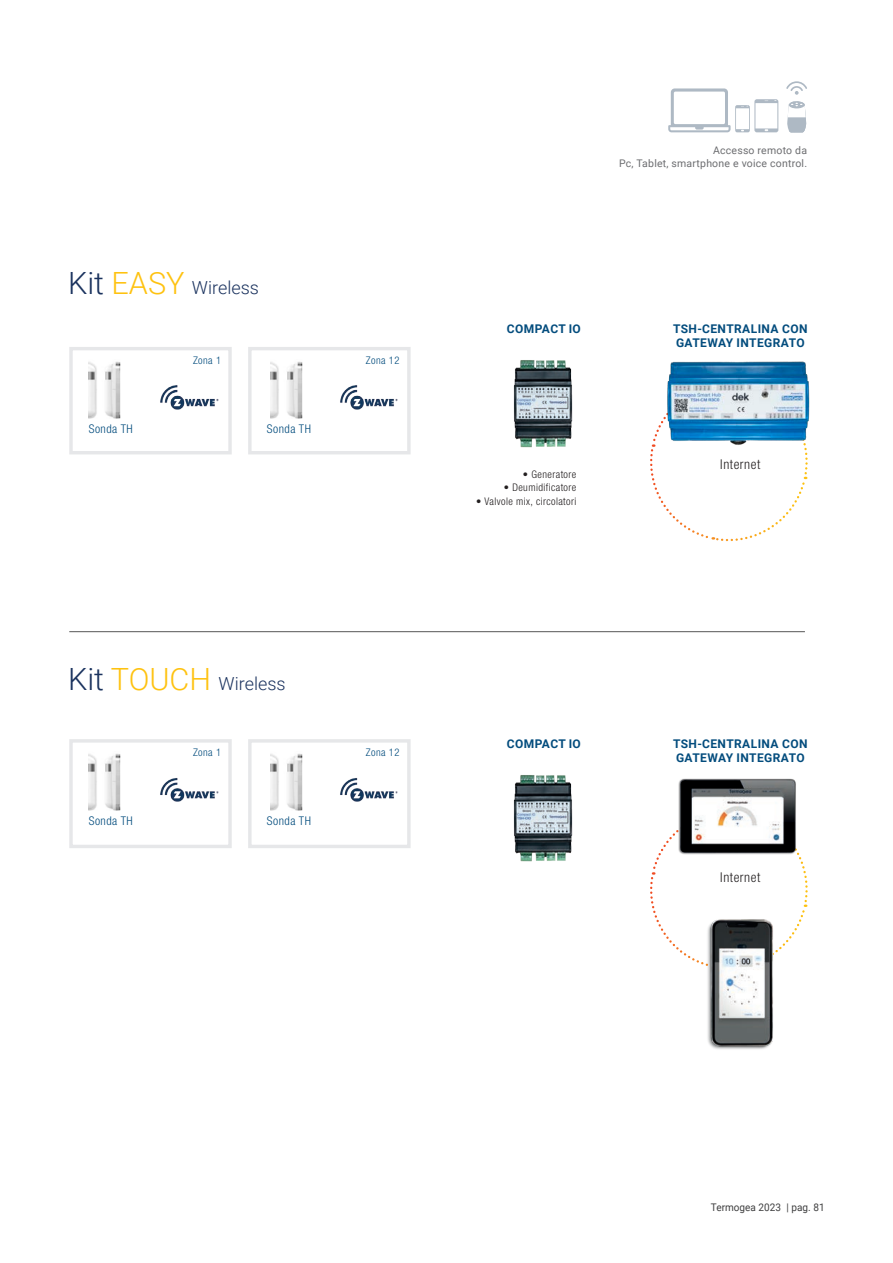
<style>
.page{position:relative;width:893px;height:1263px;background:#fff}
.page>*{position:absolute;margin:0;border:0;box-sizing:border-box;transform-origin:0 0}
.t1{font:300 18px "Roboto";color:#1a325e}
.t2{font:300 condensed 13.5px "Helvetica Neue LT Std";letter-spacing:.04em;color:#231f20}
.t3{font:700 12px/13.5px "Roboto";letter-spacing:.035em;color:#034c7d}
.t4{font:300 condensed 12px "Helvetica Neue LT Std";letter-spacing:.04em;color:#034c7d}
.t5{font:300 condensed 10.5px "Helvetica Neue LT Std";letter-spacing:.04em;color:#231f20}
.t6{font:10.5px/13.5px "Roboto";letter-spacing:.02em;color:#6c6d70;text-align:right}
.t7{font:300 condensed 10.5px "Helvetica Neue LT Std";letter-spacing:.04em;color:#034c7d}
.t8{font:10.5px "Roboto";color:#3e3e3f;scale:.95 1}
.s1{font-size:30.6px}
.s2{font-size:30.6px;color:#fec210}
</style>
<div class="page">
<svg style="left:650px;top:434px;width:158px;height:108px"></svg>
<svg style="left:650px;top:837px;width:158px;height:109px"></svg>
<div style="left:248px;top:739px;width:163px;height:109px;border:3px solid #e6e7e9"></div>
<div style="left:69px;top:739px;width:163px;height:109px;border:3px solid #e6e7e9"></div>
<img style="left:513px;top:360px;width:60px;height:88px">
<img style="left:513px;top:775px;width:60px;height:87px">
<img style="left:656px;top:361px;width:154px;height:93px">
<img style="left:673px;top:901px;width:120px;height:148px">
<img style="left:671px;top:778px;width:134px;height:84px">
<svg style="left:668px;top:88px;width:110px;height:44px"></svg>
<svg style="left:786px;top:81px;width:21px;height:52px"></svg>
<hr style="left:69px;top:631px;width:736px;height:1px;background:#565757">
<img style="left:160px;top:778px;width:59px;height:24px">
<img style="left:340px;top:778px;width:58px;height:24px">
<img style="left:89px;top:753px;width:32px;height:57px">
<img style="left:270px;top:753px;width:32px;height:57px">
<div style="left:248px;top:347px;width:163px;height:107px;border:3px solid #e6e7e9"></div>
<div style="left:69px;top:347px;width:163px;height:107px;border:3px solid #e6e7e9"></div>
<img style="left:160px;top:385px;width:59px;height:25px">
<img style="left:340px;top:385px;width:58px;height:25px">
<img style="left:89px;top:361px;width:32px;height:57px">
<img style="left:270px;top:361px;width:32px;height:57px">
<p class="t1" style="left:68px;top:275px;width:192px"><span class="s1">Kit</span> <span class="s2">EASY</span> Wireless</p>
<p class="t7" style="left:193px;top:354px;width:30px">Zona 1</p>
<p class="t7" style="left:366px;top:354px;width:35px">Zona 12</p>
<p class="t4" style="left:89px;top:422px;width:45px">Sonda TH</p>
<p class="t4" style="left:267px;top:422px;width:45px">Sonda TH</p>
<p class="t1" style="left:68px;top:671px;width:219px"><span class="s1">Kit</span> <span class="s2">TOUCH</span> Wireless</p>
<p class="t7" style="left:193px;top:747px;width:30px">Zona 1</p>
<p class="t7" style="left:366px;top:747px;width:35px">Zona 12</p>
<p class="t4" style="left:89px;top:814px;width:45px">Sonda TH</p>
<p class="t4" style="left:267px;top:814px;width:45px">Sonda TH</p>
<p class="t6" style="left:619px;top:143px;width:190px">Accesso remoto da<br>Pc, Tablet, smartphone e voice control.</p>
<p class="t3" style="left:507px;top:322px;width:75px">COMPACT IO</p>
<p class="t5" style="left:523px;top:468px;width:55px">• Generatore</p>
<p class="t5" style="left:504px;top:482px;width:74px">• Deumidificatore</p>
<p class="t5" style="left:476px;top:495px;width:102px">• Valvole mix, circolatori</p>
<p class="t3" style="left:673px;top:322px;width:136px">TSH-CENTRALINA CON<br>GATEWAY INTEGRATO</p>
<p class="t2" style="left:720px;top:457px;width:42px">Internet</p>
<p class="t3" style="left:507px;top:737px;width:75px">COMPACT IO</p>
<p class="t3" style="left:673px;top:737px;width:136px">TSH-CENTRALINA CON<br>GATEWAY INTEGRATO</p>
<p class="t2" style="left:720px;top:870px;width:42px">Internet</p>
<p class="t8" style="left:711px;top:1200px;width:121px">Termogea 2023 | pag. 81</p>
</div>
